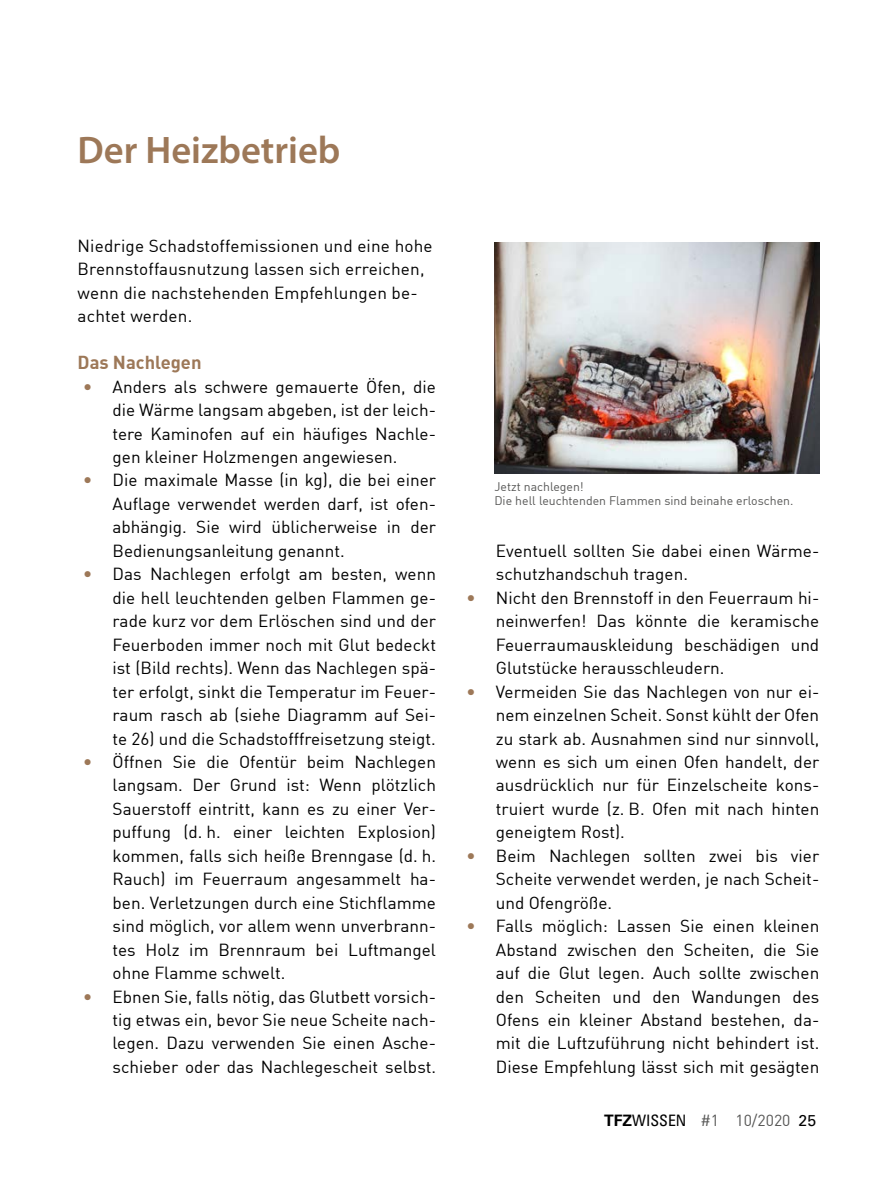
<style>
.page{position:relative;width:869px;height:1191px;background:#fff}
.page>*{position:absolute;margin:0;border:0;box-sizing:border-box;transform-origin:0 0}
.Überschrift1{font:600 38.5px "Myriad Pro";color:#9d7858}
.Text{font:18.38px "DIN Bold";color:#9d7858}
.Text-2{font:17.15px/23.4px "DIN Regular";color:#000;text-align:justify}
.t1{font:15.75px "DIN Regular";color:#575756}
.Bildunterschrift___f{font:12.25px "DIN Regular";color:#575756}
.s1{font-size:18.38px;color:#9d7858}
.s2{font-family:"Univers LT Std";font-weight:700;color:#000}
.s3{font-family:"Univers LT Std";font-stretch:condensed;color:#000}
.s4{font-family:"Univers LT Std";color:#000}
</style>
<div class="page">
<img style="left:494px;top:242px;width:326px;height:232px">
<p class="Überschrift1" style="left:77px;top:126px;width:264px">Der Heizbetrieb</p>
<p class="Text-2" style="left:77px;top:234px;width:356px;text-align:left">Niedrige Schadstoffemissionen und eine hohe Brennstoffausnutzung lassen sich erreichen, wenn die nachstehenden Empfehlungen be&shy;achtet werden.</p>
<p class="Text" style="left:77px;top:350px;width:125px">Das Nachlegen</p>
<p class="Text-2" style="left:112px;top:374px;width:325px;text-indent:-30px"><span class="s1">•</span> Anders als schwere gemauerte Öfen, die die Wärme langsam abgeben, ist der leich&shy;tere Kaminofen auf ein häufiges Nachle&shy;gen kleiner Holzmengen angewiesen.</p>
<p class="Text-2" style="left:112px;top:468px;width:325px;text-indent:-30px"><span class="s1">•</span> Die maximale Masse (in kg), die bei einer Auflage verwendet werden darf, ist ofen&shy;abhängig. Sie wird üblicherweise in der Bedienungsanleitung genannt.</p>
<p class="Text-2" style="left:112px;top:562px;width:325px;text-indent:-30px"><span class="s1">•</span> Das Nachlegen erfolgt am besten, wenn die hell leuchtenden gelben Flammen ge&shy;rade kurz vor dem Erlöschen sind und der Feuerboden immer noch mit Glut bedeckt ist (Bild rechts). Wenn das Nachlegen spä&shy;ter erfolgt, sinkt die Temperatur im Feuer&shy;raum rasch ab (siehe Diagramm auf Sei&shy;te 26) und die Schadstofffreisetzung steigt.</p>
<p class="Text-2" style="left:112px;top:749px;width:325px;text-indent:-30px"><span class="s1">•</span> Öffnen Sie die Ofentür beim Nachlegen langsam. Der Grund ist: Wenn plötzlich Sauerstoff eintritt, kann es zu einer Ver&shy;puffung (d. h. einer leichten Explosion) kommen, falls sich heiße Brenngase (d. h.<br>Rauch) im Feuerraum angesammelt ha&shy;ben. Verletzungen durch eine Stichflamme sind möglich, vor allem wenn unverbrann&shy;tes Holz im Brennraum bei Luftmangel ohne Flamme schwelt.</p>
<p class="Text-2" style="left:112px;top:984px;width:325px;text-indent:-30px"><span class="s1">•</span> Ebnen Sie, falls nötig, das Glutbett vorsich&shy;tig etwas ein, bevor Sie neue Scheite nach&shy;legen. Dazu verwenden Sie einen Asche&shy;schieber oder das Nachlegescheit selbst.</p>
<p class="Bildunterschrift___f" style="left:494px;top:478px;width:91px">Jetzt nachlegen!</p>
<p class="Bildunterschrift___f" style="left:494px;top:492px;width:300px">Die hell leuchtenden Flammen sind beinahe erloschen.</p>
<p class="Text-2" style="left:495px;top:538px;width:325px">Eventuell sollten Sie dabei einen Wärme&shy;schutzhandschuh tragen.</p>
<p class="Text-2" style="left:495px;top:585px;width:325px;text-indent:-30px"><span class="s1">•</span> Nicht den Brennstoff in den Feuerraum hi&shy;neinwerfen! Das könnte die keramische Feuerraumauskleidung beschädigen und Glutstücke herausschleudern.</p>
<p class="Text-2" style="left:495px;top:679px;width:325px;text-indent:-30px"><span class="s1">•</span> Vermeiden Sie das Nachlegen von nur ei&shy;nem einzelnen Scheit. Sonst kühlt der Ofen zu stark ab. Ausnahmen sind nur sinnvoll, wenn es sich um einen Ofen handelt, der ausdrücklich nur für Einzelscheite kons&shy;truiert wurde (z. B. Ofen mit nach hinten geneigtem Rost).</p>
<p class="Text-2" style="left:495px;top:843px;width:325px;text-indent:-30px"><span class="s1">•</span> Beim Nachlegen sollten zwei bis vier Scheite verwendet werden, je nach Scheit&shy;und Ofengröße.</p>
<p class="Text-2" style="left:495px;top:914px;width:325px;text-indent:-30px"><span class="s1">•</span> Falls möglich: Lassen Sie einen kleinen Abstand zwischen den Scheiten, die Sie auf die Glut legen. Auch sollte zwischen den Scheiten und den Wandungen des Ofens ein kleiner Abstand bestehen, da&shy;mit die Luftzuführung nicht behindert ist.<br>Diese Empfehlung lässt sich mit gesägten</p>
<p class="t1" style="left:604px;top:1110px;width:213px"><span class="s2">TFZ</span><span class="s3">WISSEN</span> #1 10/2020 <span class="s4">25</span></p>
</div>
